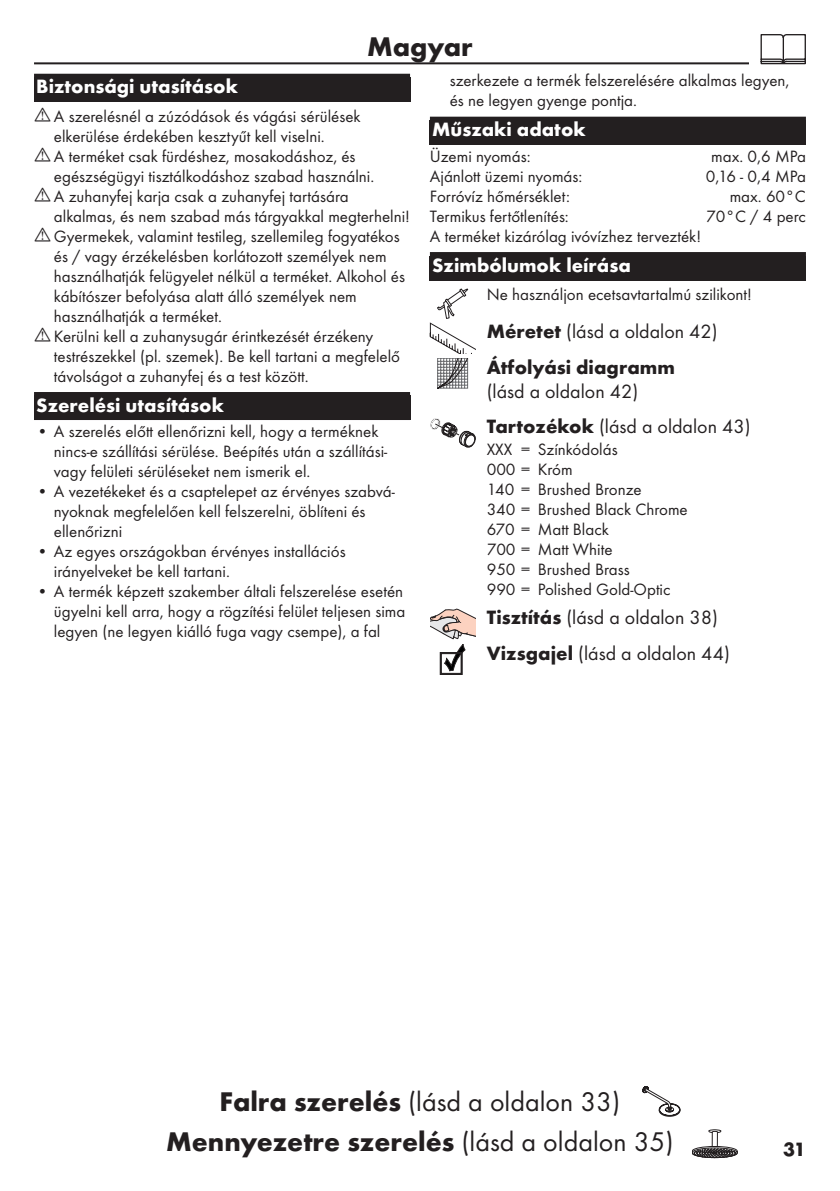
<style>
.page{position:relative;width:840px;height:1191px;background:#fff}
.page>*{position:absolute;margin:0;border:0;box-sizing:border-box;transform-origin:0 0}
.Montage_mit_Symbol_H{font:700 28px "Futura TOT";color:#231f20}
.Montage_mit_Symbol_H-2{font:28px "Futura TOT Boo";color:#231f20}
.Sprache_Rahmenwechse{font:700 28px "Futura TOT";color:#231f20}
.Ueberschrift_Grafik{font:20px "Futura TOT Boo";color:#231f20}
.Ueberschrift_HU{font:700 20px "Futura TOT";color:#fff}
.Ueberschrift_Grafik-2{font:700 20px/24px "Futura TOT";color:#231f20}
.Ueberschrift_o_Absat{font:20px "Futura TOT Boo";color:#231f20}
.Ueberschrift___HU{font:700 20px "Futura TOT";color:#fff}
.Farbe_HU{font:17px/20px "Futura TOT Boo";color:#231f20}
.Techn__Daten_HU{font:17px "Futura TOT Boo";color:#231f20}
.Normaltext_Grafik_HU{font:17px "Futura TOT Boo";color:#231f20}
.s1{font-family:"Futura TOT";font-weight:700}
.s2{font-family:"Futura TOT Boo";font-weight:400}
</style>
<div class="page">
<hr style="left:34px;top:62px;width:771px;height:2px;background:#231f20">
<div style="left:748px;top:34px;width:68px;height:34px;background:#fff"></div>
<svg style="left:760px;top:34px;width:45px;height:30px"></svg>
<svg style="left:642px;top:1086px;width:38px;height:30px"></svg>
<div style="left:34px;top:74px;width:376px;height:28px;background:#231f20"></div>
<div style="left:34px;top:392px;width:376px;height:28px;background:#231f20"></div>
<div style="left:429px;top:117px;width:376px;height:28px;background:#231f20"></div>
<div style="left:429px;top:252px;width:376px;height:28px;background:#231f20"></div>
<svg style="left:429px;top:288px;width:46px;height:100px"></svg>
<svg style="left:430px;top:418px;width:45px;height:29px"></svg>
<svg style="left:430px;top:609px;width:45px;height:65px"></svg>
<svg style="left:692px;top:1129px;width:45px;height:29px"></svg>
<p class="Sprache_Rahmenwechse" style="left:367px;top:29px;width:107px">Magyar</p>
<p class="Ueberschrift___HU" style="left:36px;top:74px;width:203px">Biztonsági utasítások</p>
<p class="Farbe_HU" style="left:54px;top:106px;width:308px">A szerelésnél a zúzódások és vágási sérülések elkerülése érdekében kesztyűt kell viselni.</p>
<p class="Farbe_HU" style="left:54px;top:146px;width:321px">A terméket csak fürdéshez, mosakodáshoz, és egészségügyi tisztálkodáshoz szabad használni.</p>
<p class="Farbe_HU" style="left:54px;top:186px;width:357px">A zuhanyfej karja csak a zuhanyfej tartására alkalmas, és nem szabad más tárgyakkal megterhelni!</p>
<p class="Farbe_HU" style="left:54px;top:226px;width:352px">Gyermekek, valamint testileg, szellemileg fogyatékos és / vagy érzékelésben korlátozott személyek nem használhatják felügyelet nélkül a terméket. Alkohol és kábítószer befolyása alatt álló személyek nem használhatják a terméket.</p>
<p class="Farbe_HU" style="left:54px;top:326px;width:347px">Kerülni kell a zuhanysugár érintkezését érzékeny testrészekkel (pl. szemek). Be kell tartani a megfelelő távolságot a zuhanyfej és a test között.</p>
<p class="Ueberschrift_HU" style="left:36px;top:392px;width:189px">Szerelési utasítások</p>
<p class="Farbe_HU" style="left:54px;top:421px;width:335px;text-indent:-17px">• A szerelés előtt ellenőrizni kell, hogy a terméknek nincs-e szállítási sérülése. Beépítés után a szállítási&shy;vagy felületi sérüléseket nem ismerik el.</p>
<p class="Farbe_HU" style="left:54px;top:481px;width:342px;text-indent:-17px">• A vezetékeket és a csaptelepet az érvényes szabvá&shy;nyoknak megfelelően kell felszerelni, öblíteni és ellenőrizni</p>
<p class="Farbe_HU" style="left:54px;top:541px;width:293px;text-indent:-17px">• Az egyes országokban érvényes installációs irányelveket be kell tartani.</p>
<p class="Farbe_HU" style="left:54px;top:581px;width:353px;text-indent:-17px">• A termék képzett szakember általi felszerelése esetén ügyelni kell arra, hogy a rögzítési felület teljesen sima legyen (ne legyen kiálló fuga vagy csempe), a fal</p>
<p class="Farbe_HU" style="left:449px;top:71px;width:341px">szerkezete a termék felszerelésére alkalmas legyen, és ne legyen gyenge pontja.</p>
<p class="Ueberschrift_HU" style="left:432px;top:117px;width:155px">Műszaki adatok</p>
<p class="Techn__Daten_HU" style="left:429px;top:146px;width:102px">Üzemi nyomás:</p>
<p class="Techn__Daten_HU" style="left:710px;top:146px;width:96px">max. 0,6 MPa</p>
<p class="Techn__Daten_HU" style="left:429px;top:166px;width:154px">Ajánlott üzemi nyomás:</p>
<p class="Techn__Daten_HU" style="left:705px;top:166px;width:102px">0,16 - 0,4 MPa</p>
<p class="Techn__Daten_HU" style="left:429px;top:186px;width:141px">Forróvíz hőmérséklet:</p>
<p class="Techn__Daten_HU" style="left:729px;top:186px;width:78px">max. 60°C</p>
<p class="Techn__Daten_HU" style="left:429px;top:206px;width:140px">Termikus fertőtlenítés:</p>
<p class="Techn__Daten_HU" style="left:705px;top:206px;width:101px">70°C / 4 perc</p>
<p class="Techn__Daten_HU" style="left:429px;top:226px;width:273px">A terméket kizárólag ivóvízhez tervezték!</p>
<p class="Ueberschrift_HU" style="left:432px;top:252px;width:200px">Szimbólumok leírása</p>
<p class="Normaltext_Grafik_HU" style="left:486px;top:284px;width:266px">Ne használjon ecetsavtartalmú szilikont!</p>
<p class="Ueberschrift_Grafik" style="left:486px;top:320px;width:232px"><span class="s1">Méretet</span> (lásd a oldalon 42)</p>
<p class="Ueberschrift_Grafik-2" style="left:486px;top:354px;width:190px">Átfolyási diagramm <span class="s2">(lásd a oldalon 42)</span></p>
<p class="Ueberschrift_o_Absat" style="left:486px;top:414px;width:265px"><span class="s1">Tartozékok</span> (lásd a oldalon 43)</p>
<p class="Farbe_HU" style="left:486px;top:439px;width:202px">XXX = Színkódolás<br>000 = Króm<br>140 = Brushed Bronze<br>340 = Brushed Black Chrome<br>670 = Matt Black<br>700 = Matt White<br>950 = Brushed Brass<br>990 = Polished Gold-Optic</p>
<p class="Ueberschrift_Grafik" style="left:486px;top:606px;width:233px"><span class="s1">Tisztítás</span> (lásd a oldalon 38)</p>
<p class="Ueberschrift_Grafik" style="left:486px;top:641px;width:245px"><span class="s1">Vizsgajel</span> (lásd a oldalon 44)</p>
<p class="Montage_mit_Symbol_H-2" style="left:219px;top:1085px;width:402px"><span class="s1">Falra szerelés</span> (lásd a oldalon 33)</p>
<p class="Montage_mit_Symbol_H" style="left:166px;top:1124px;width:508px">Mennyezetre szerelés <span class="s2">(lásd a oldalon 35)</span></p>
<p class="Ueberschrift_Grafik-2" style="left:782px;top:1136px;width:24px">31</p>
</div>
